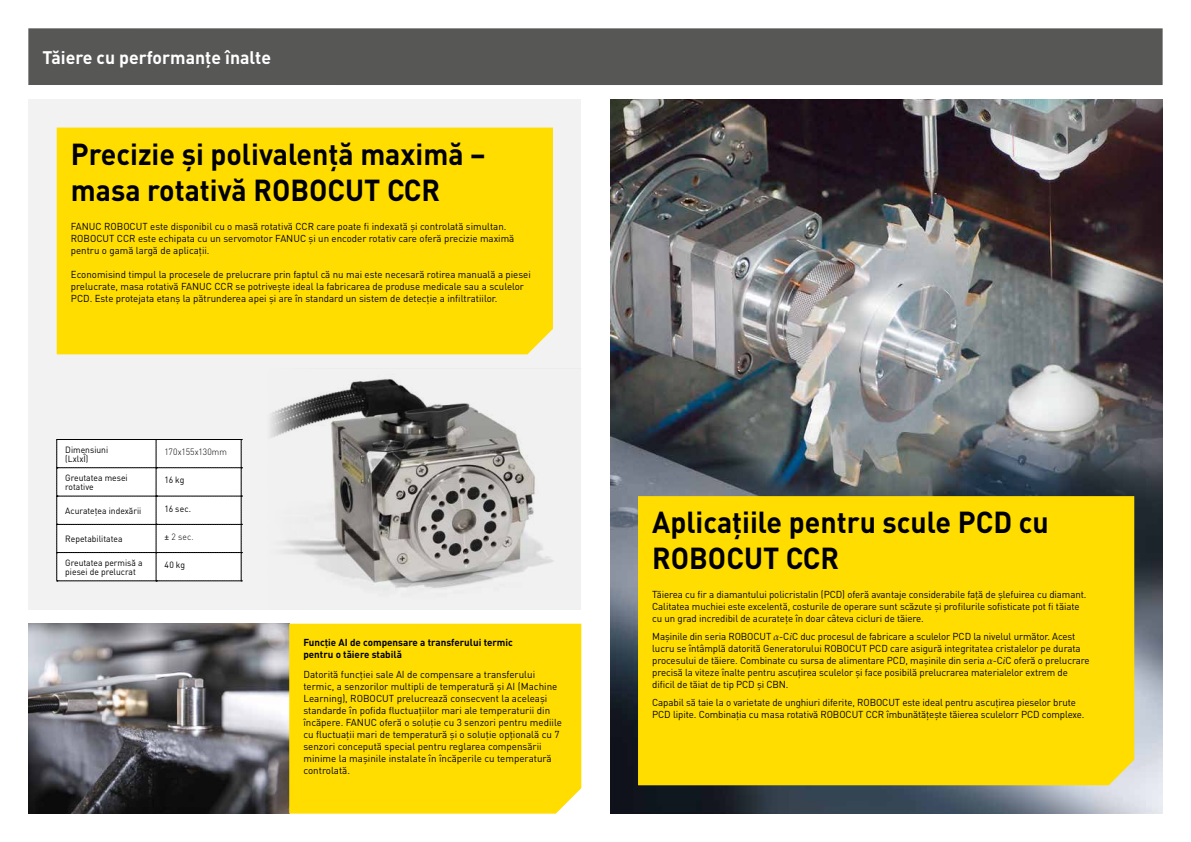
<style>
.page{position:relative;width:1191px;height:842px;background:#fff}
.page>*{position:absolute;margin:0;border:0;box-sizing:border-box;transform-origin:0 0}
.t1{font:700 30px/36px "DIN Pro";color:#000;scale:.95 1}
.t2{font:700 18px "DIN Pro";color:#fff}
.t3{font:10px/12px "DIN Pro";letter-spacing:-.01em;color:#000}
.t4{font:700 10px/12px "DIN Pro";color:#000}
.t5{font:9px/9px "DIN Pro";color:#000;scale:.95 1}
.t6{font:300 9px "DIN Pro";letter-spacing:.01em;color:#000;scale:.95 1}
.s1{font-weight:400}
.s2{font-family:"Palatino Linotype";font-style:italic}
</style>
<div class="page">
<div style="left:28px;top:99px;width:553px;height:510px;background:#f2f2f2"></div>
<img style="left:263px;top:346px;width:318px;height:263px">
<img style="left:610px;top:99px;width:552px;height:715px">
<img style="left:28px;top:624px;width:261px;height:190px">
<div style="left:57px;top:128px;width:496px;height:226px;background:#fd0"></div>
<div style="left:638px;top:496px;width:496px;height:289px;background:#fd0"></div>
<div style="left:289px;top:624px;width:292px;height:190px;background:#fd0"></div>
<div style="left:28px;top:28px;width:1134px;height:57px;background:#575756"></div>
<svg style="left:57px;top:439px;width:185px;height:143px"></svg>
<h2 class="t2" style="left:43px;top:45px;width:230px">Tăiere cu performanțe înalte</h2>
<h1 class="t1" style="left:71px;top:135px;width:438px">Precizie și polivalență maximă – masa rotativă ROBOCUT CCR</h1>
<p class="t3" style="left:71px;top:220px;width:445px">FANUC ROBOCUT este disponibil cu o masă rotativă CCR care poate fi indexată și controlată simultan.<br>ROBOCUT CCR este echipata cu un servomotor FANUC și un encoder rotativ care oferă precizie maximă pentru o gamă largă de aplicații.</p>
<p class="t3" style="left:71px;top:268px;width:461px">Economisind timpul la procesele de prelucrare prin faptul că nu mai este necesară rotirea manuală a piesei prelucrate, masa rotativă FANUC CCR se potrivește ideal la fabricarea de produse medicale sau a sculelor<br>PCD. Este protejata etanș la pătrunderea apei și are în standard un sistem de detecție a infiltratiilor.</p>
<p class="t5" style="left:65px;top:444px;width:47px">Dimensiuni (LxlxÎ)</p>
<p class="t6" style="left:165px;top:446px;width:67px">170x155x130mm</p>
<p class="t5" style="left:65px;top:473px;width:67px">Greutatea mesei rotative</p>
<p class="t5" style="left:165px;top:475px;width:22px">16 kg</p>
<p class="t5" style="left:65px;top:505px;width:81px">Acuratețea indexării</p>
<p class="t5" style="left:165px;top:504px;width:29px">16 sec.</p>
<p class="t5" style="left:65px;top:534px;width:62px">Repetabilitatea</p>
<p class="t6" style="left:165px;top:531px;width:32px"><span class="s1">±</span> 2 sec.</p>
<p class="t5" style="left:65px;top:558px;width:83px">Greutatea permisă a piesei de prelucrat</p>
<p class="t5" style="left:165px;top:560px;width:23px">40 kg</p>
<p class="t4" style="left:303px;top:635px;width:211px">Funcție AI de compensare a transferului termic pentru o tăiere stabilă</p>
<p class="t3" style="left:303px;top:668px;width:260px">Datorită funcției sale AI de compensare a transferului termic, a senzorilor multipli de temperatură și AI (Machine Learning), ROBOCUT prelucrează consecvent la aceleași standarde în pofida fluctuațiilor mari ale temperaturii din încăpere. FANUC oferă o soluție cu 3 senzori pentru mediile cu fluctuații mari de temperatură și o soluție opțională cu 7 senzori concepută special pentru reglarea compensării minime la mașinile instalate în încăperile cu temperatură controlată.</p>
<h1 class="t1" style="left:652px;top:503px;width:419px">Aplicațiile pentru scule PCD cu<br>ROBOCUT CCR</h1>
<p class="t3" style="left:652px;top:588px;width:436px">Tăierea cu fir a diamantului policristalin (PCD) oferă avantaje considerabile față de șlefuirea cu diamant.<br>Calitatea muchiei este excelentă, costurile de operare sunt scăzute și profilurile sofisticate pot fi tăiate cu un grad incredibil de acuratețe în doar câteva cicluri de tăiere.</p>
<p class="t3" style="left:652px;top:630px;width:439px">Mașinile din seria ROBOCUT <span class="s2">α</span>-C<span class="s2">i</span>C duc procesul de fabricare a sculelor PCD la nivelul următor. Acest lucru se întâmplă datorită Generatorului ROBOCUT PCD care asigură integritatea cristalelor pe durata procesului de tăiere. Combinate cu sursa de alimentare PCD, mașinile din seria <span class="s2">α</span>-C<span class="s2">i</span>C oferă o prelucrare precisă la viteze înalte pentru ascuțirea sculelor și face posibilă prelucrarea materialelor extrem de dificil de tăiat de tip PCD și CBN.</p>
<p class="t3" style="left:652px;top:695px;width:434px">Capabil să taie la o varietate de unghiuri diferite, ROBOCUT este ideal pentru ascuțirea pieselor brute<br>PCD lipite. Combinația cu masa rotativă ROBOCUT CCR îmbunătățește tăierea sculelorr PCD complexe.</p>
</div>
